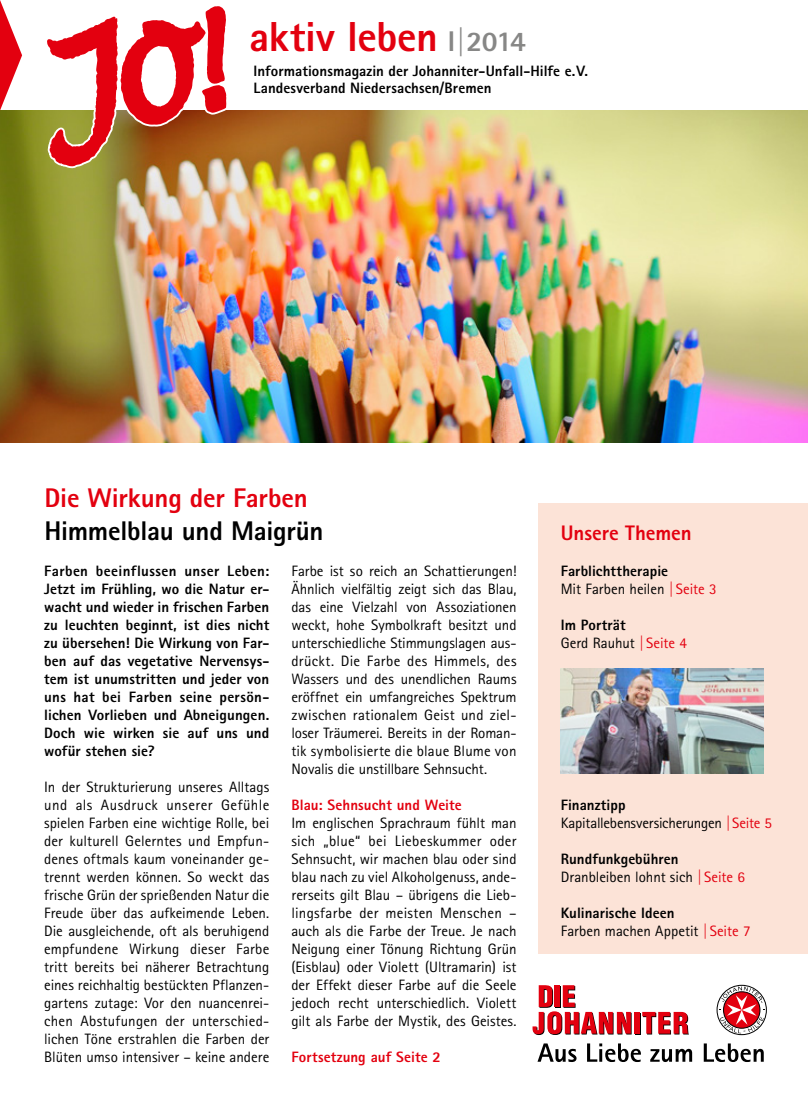
<style>
.page{position:relative;width:808px;height:1106px;background:#fff}
.page>*{position:absolute;margin:0;border:0;box-sizing:border-box;transform-origin:0 0}
.t1{font:800 42px "Agfa Rotis Sans Serif";letter-spacing:-.01em;color:#e3000f}
.t2{font:800 27px "Agfa Rotis Sans Serif";letter-spacing:-.01em;color:#000}
.t3{font:800 27px "Agfa Rotis Sans Serif";letter-spacing:-.005em;color:#e3000f}
.t4{font:800 21px "Agfa Rotis Sans Serif";letter-spacing:-.005em;color:#e3000f}
.t5{font:15px/18px "Agfa Rotis Sans Serif";letter-spacing:-.005em;color:#000}
.t6{font:800 15px/18px "Agfa Rotis Sans Serif";letter-spacing:.005em;color:#000}
.t7{font:800 15px "Agfa Rotis Sans Serif";letter-spacing:.005em;color:#e3000f}
.s1{font-size:28.5px;color:#878786}
.s2{font-weight:400}
.s3{font-weight:400;color:#e3000f}
.s4{font-weight:800}
.s5{color:#e3000f}
</style>
<div class="page">
<img style="left:0;top:111px;width:808px;height:331px">
<div style="left:539px;top:503px;width:269px;height:450px;background:#fce3d7"></div>
<svg style="left:635px;top:1013px;width:6px;height:21px"></svg>
<div style="left:635px;top:1011px;width:5px;height:22px;background:#e3000f"></div>
<svg style="left:642px;top:1011px;width:47px;height:23px"></svg>
<svg style="left:532px;top:985px;width:100px;height:50px"></svg>
<svg style="left:537px;top:1043px;width:39px;height:19px"></svg>
<svg style="left:587px;top:1043px;width:54px;height:19px"></svg>
<svg style="left:650px;top:1048px;width:42px;height:14px"></svg>
<svg style="left:704px;top:1043px;width:60px;height:19px"></svg>
<div style="left:717px;top:985px;width:50px;height:50px;border:1px solid #000;border-radius:50%"></div>
<svg style="left:719px;top:986px;width:45px;height:47px"></svg>
<svg style="left:0;top:0;width:22px;height:111px"></svg>
<img style="left:561px;top:669px;width:203px;height:104px">
<svg style="left:45px;top:6px;width:185px;height:166px"></svg>
<h1 class="t1" style="left:249px;top:10px;width:278px">aktiv leben <span class="s1">I|2014</span></h1>
<p class="t6" style="left:253px;top:63px;width:336px;line-height:16.5px">Informationsmagazin der Johanniter-Unfall-Hilfe e.V.<br>Landesverband Niedersachsen/Bremen</p>
<h2 class="t3" style="left:44px;top:481px;width:265px">Die Wirkung der Farben</h2>
<h2 class="t2" style="left:44px;top:513px;width:281px">Himmelblau und Maigrün</h2>
<h3 class="t4" style="left:561px;top:519px;width:132px">Unsere Themen</h3>
<p class="t6" style="left:561px;top:561px;width:157px">Farblichttherapie<br><span class="s2">Mit Farben heilen</span> <span class="s3">| Seite 3</span></p>
<p class="t5" style="left:561px;top:615px;width:128px"><span class="s4">Im Porträt<br></span>Gerd Rauhut <span class="s5">| Seite 4</span></p>
<p class="t6" style="left:44px;top:561px;width:227px;text-align:justify">Farben beeinflussen unser Leben:<br>Jetzt im Frühling, wo die Natur er&shy;wacht und wieder in frischen Farben zu leuchten beginnt, ist dies nicht zu übersehen! Die Wirkung von Far&shy;ben auf das vegetative Nervensys&shy;tem ist unumstritten und jeder von uns hat bei Farben seine persön&shy;lichen Vorlieben und Abneigungen.<br>Doch wie wirken sie auf uns und wofür stehen sie?</p>
<p class="t5" style="left:44px;top:777px;width:227px;text-align:justify">In der Strukturierung unseres Alltags und als Ausdruck unserer Gefühle spielen Farben eine wichtige Rolle, bei der kulturell Gelerntes und Empfun&shy;denes oftmals kaum voneinander ge&shy;trennt werden können. So weckt das frische Grün der sprießenden Natur die Freude über das aufkeimende Leben.<br>Die ausgleichende, oft als beruhigend empfundene Wirkung dieser Farbe tritt bereits bei näherer Betrachtung eines reichhaltig bestückten Pflanzen&shy;gartens zutage: Vor den nuancenrei&shy;chen Abstufungen der unterschied&shy;lichen Töne erstrahlen die Farben der Blüten umso intensiver – keine andere</p>
<p class="t5" style="left:291px;top:561px;width:227px;text-align:justify">Farbe ist so reich an Schattierungen!<br>Ähnlich vielfältig zeigt sich das Blau, das eine Vielzahl von Assoziationen weckt, hohe Symbolkraft besitzt und unterschiedliche Stimmungslagen aus&shy;drückt. Die Farbe des Himmels, des Wassers und des unendlichen Raums eröffnet ein umfangreiches Spektrum zwischen rationalem Geist und ziel&shy;loser Träumerei. Bereits in der Roman&shy;tik symbolisierte die blaue Blume von Novalis die unstillbare Sehnsucht.</p>
<p class="t7" style="left:291px;top:795px;width:172px">Blau: Sehnsucht und Weite</p>
<p class="t5" style="left:291px;top:813px;width:227px;text-align:justify">Im englischen Sprachraum fühlt man sich „blue“ bei Liebeskummer oder Sehnsucht, wir machen blau oder sind blau nach zu viel Alkoholgenuss, ande&shy;rerseits gilt Blau – übrigens die Lieb&shy;lingsfarbe der meisten Menschen – auch als die Farbe der Treue. Je nach Neigung einer Tönung Richtung Grün (Eisblau) oder Violett (Ultramarin) ist der Effekt dieser Farbe auf die Seele jedoch recht unterschiedlich. Violett gilt als Farbe der Mystik, des Geistes.</p>
<p class="t5" style="left:561px;top:795px;width:213px"><span class="s4">Finanztipp<br></span>Kapitallebensversicherungen <span class="s5">|Seite 5</span></p>
<p class="t5" style="left:561px;top:849px;width:186px"><span class="s4">Rundfunkgebühren<br></span>Dranbleiben lohnt sich <span class="s5">| Seite 6</span></p>
<p class="t5" style="left:561px;top:903px;width:191px"><span class="s4">Kulinarische Ideen<br></span>Farben machen Appetit <span class="s5">| Seite 7</span></p>
<p class="t7" style="left:291px;top:1047px;width:151px">Fortsetzung auf Seite 2</p>
</div>
